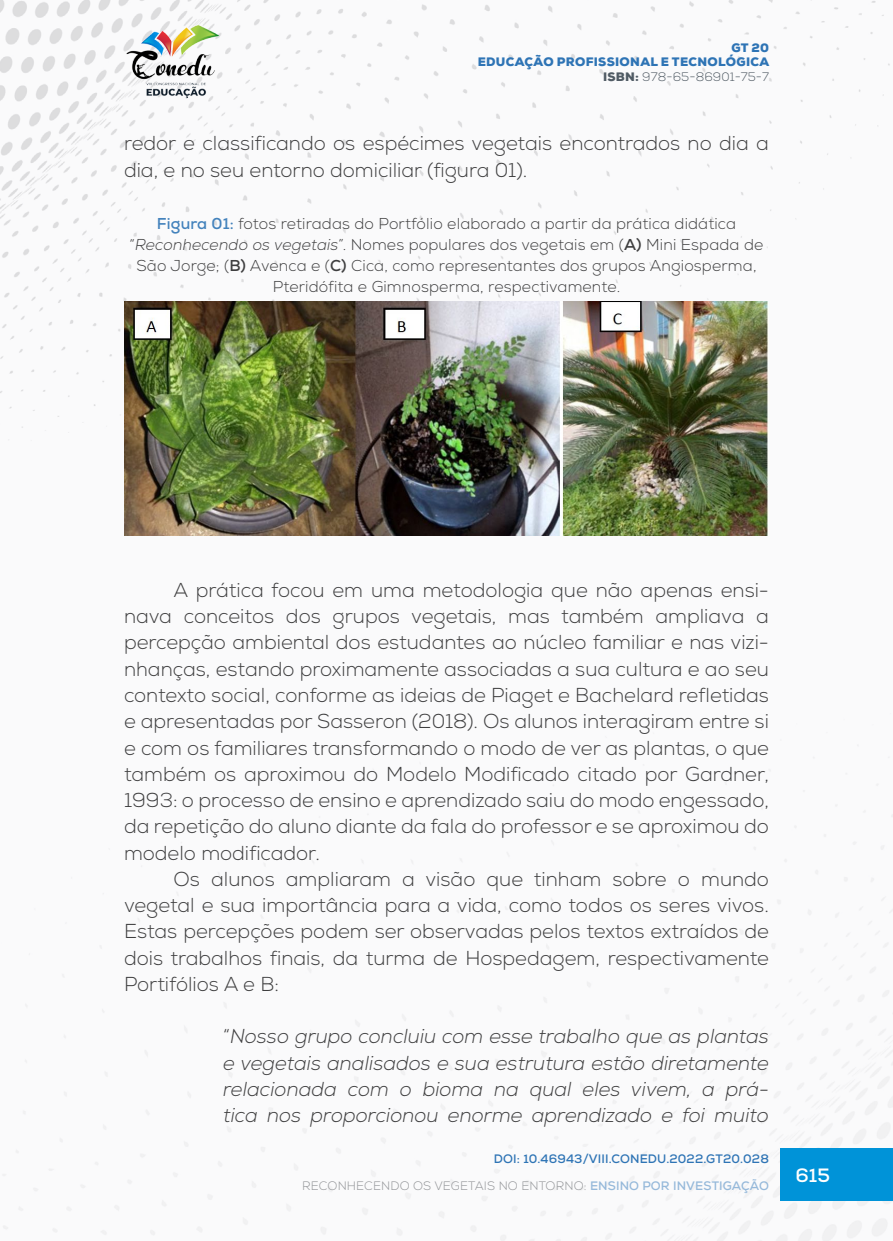
<style>
.page{position:relative;width:893px;height:1241px;background:#fff}
.page>*{position:absolute;margin:0;border:0;box-sizing:border-box;transform-origin:0 0}
._8_CORPO{font:300 20.12px/26.2px "Nexa";color:#3e3e3f;text-align:justify}
._8_CORPO-2{font:italic 300 20.12px/26.2px "Nexa";color:#3e3e3f;text-align:justify}
.t1{font:700 19.25px "Nexa";color:#fff}
._11_LEGENDAS{font:300 15.75px/21px "Nexa";letter-spacing:.01em;color:#3e3e3f;text-align:center}
.t2{font:900 12.25px/14.7px "Nexa";letter-spacing:.025em;color:#2e74b5;text-align:right}
.t3{font:300 12.25px "Nexa";letter-spacing:.01em;color:#939598}
.t4{font:700 12.25px "Nexa";letter-spacing:.01em;color:#2e74b5}
.s1{color:#505b64}
.s2{font-weight:300;color:#505b64}
.s3{font-weight:700;color:#4382bc}
.s4{font-style:italic}
.s5{font-weight:700}
.s6{font-style:normal}
.s7{font-weight:700;color:#96b9da}
</style>
<div class="page">
<img style="left:0;top:0;width:893px;height:1240px">
<div style="left:781px;top:1148px;width:112px;height:52px;background:#0093d8"></div>
<img style="left:124px;top:25px;width:98px;height:74px">
<img style="left:124px;top:301px;width:645px;height:235px">
<p class="t2" style="left:478px;top:40px;width:293px">GT 20<br>EDUCAÇÃO PROFISSIONAL E TECNOLÓGICA<br><span class="s1">ISBN:</span> <span class="s2">978-65-86901-75-7</span></p>
<p class="_8_CORPO" style="left:124px;top:131px;width:646px">redor e classificando os espécimes vegetais encontrados no dia a dia, e no seu entorno domiciliar (figura 01).</p>
<p class="_11_LEGENDAS" style="left:130px;top:214px;width:635px"><span class="s3">Figura 01:</span> fotos retiradas do Portfólio elaborado a partir da prática didática “<span class="s4">Reconhecendo os vegetais</span>”. Nomes populares dos vegetais em (<span class="s5">A)</span> Mini Espada de São Jorge; (<span class="s5">B)</span> Avenca e (<span class="s5">C)</span> Cica, como representantes dos grupos Angiosperma, Pteridófita e Gimnosperma, respectivamente.</p>
<p class="_8_CORPO" style="left:124px;top:577px;width:646px;text-indent:50px">A prática focou em uma metodologia que não apenas ensi&shy;nava conceitos dos grupos vegetais, mas também ampliava a percepção ambiental dos estudantes ao núcleo familiar e nas vizi&shy;nhanças, estando proximamente associadas a sua cultura e ao seu contexto social, conforme as ideias de Piaget e Bachelard refletidas e apresentadas por Sasseron (2018). Os alunos interagiram entre si e com os familiares transformando o modo de ver as plantas, o que também os aproximou do Modelo Modificado citado por Gardner, 1993: o processo de ensino e aprendizado saiu do modo engessado, da repetição do aluno diante da fala do professor e se aproximou do modelo modificador.</p>
<p class="_8_CORPO" style="left:124px;top:866px;width:646px;text-indent:50px">Os alunos ampliaram a visão que tinham sobre o mundo vegetal e sua importância para a vida, como todos os seres vivos.<br>Estas percepções podem ser observadas pelos textos extraídos de dois trabalhos finais, da turma de Hospedagem, respectivamente Portifólios A e B:</p>
<p class="_8_CORPO-2" style="left:223px;top:1023px;width:547px"><span class="s6">“</span>Nosso grupo concluiu com esse trabalho que as plantas e vegetais analisados e sua estrutura estão diretamente relacionada com o bioma na qual eles vivem, a prá&shy;tica nos proporcionou enorme aprendizado e foi muito</p>
<p class="t4" style="left:494px;top:1150px;width:276px">DOI: 10.46943/VIII.CONEDU.2022.GT20.028</p>
<p class="t3" style="left:302px;top:1178px;width:468px">RECONHECENDO OS VEGETAIS NO ENTORNO: <span class="s7">ENSINO POR INVESTIGAÇÃO</span></p>
<p class="t1" style="left:796px;top:1162px;width:36px">615</p>
</div>
